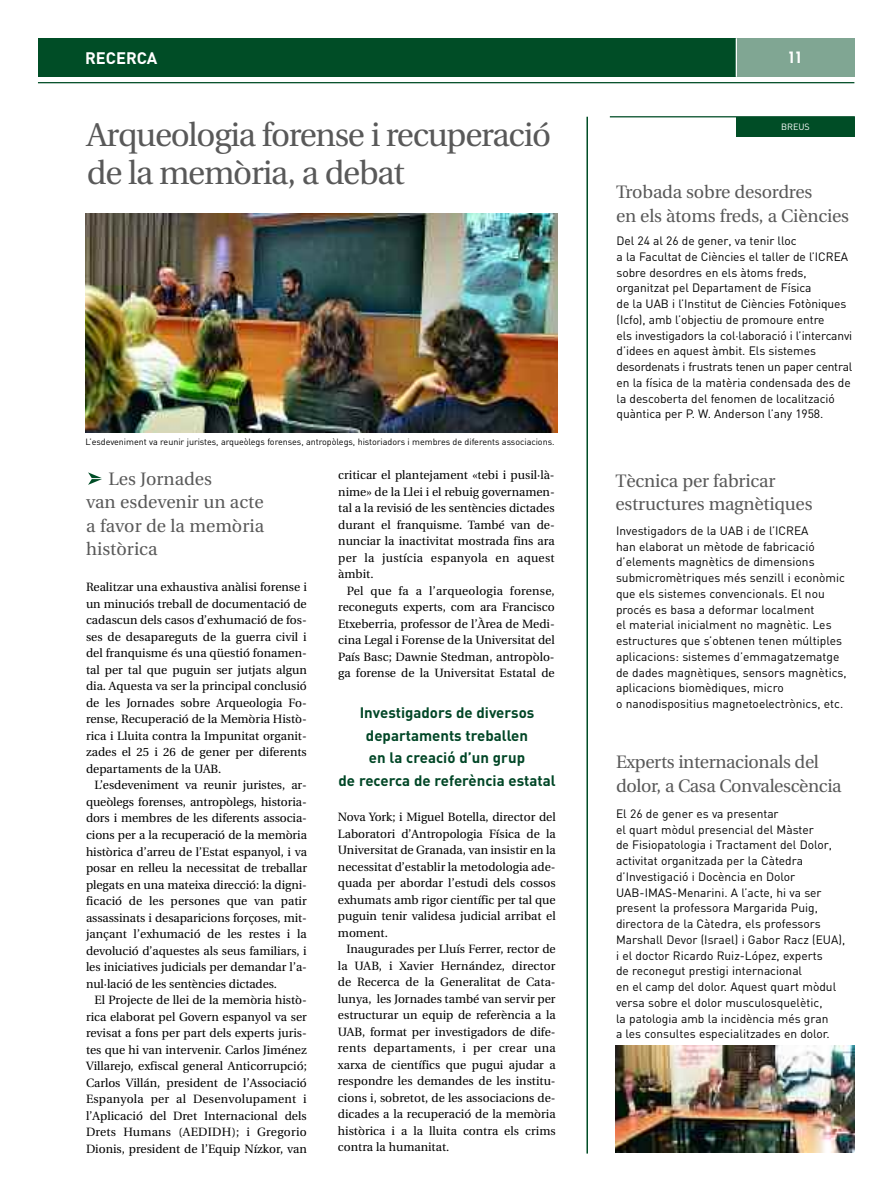
<style>
.page{position:relative;width:893px;height:1191px;background:#fff}
.page>*{position:absolute;margin:0;border:0;box-sizing:border-box;transform-origin:0 0}
.t1{font:33px/37.5px "Utopia";letter-spacing:-.035em;color:#595959}
.t2{font:18px/23.5px "Utopia";letter-spacing:-.01em;color:#595959}
.t3{font:700 16.5px "DIN";color:#fff}
.t4{font:16.5px "Chalet New York Nineteen Seventy";color:#fff}
.t5{font:700 15px/22.5px "DIN";color:#014626;text-align:center}
.t6{font:12px/16.5px "Utopia";color:#000;text-align:justify}
.t7{font:12px/15.8px "DIN";color:#000}
.t8{font:9px "DIN";letter-spacing:-.005em;color:#000}
.t9{font:9px "DIN";color:#fff}
</style>
<div class="page">
<div style="left:38px;top:38px;width:817px;height:39px;background:#004d26"></div>
<div style="left:736px;top:38px;width:119px;height:39px;background:#80a693"></div>
<hr style="left:736px;top:38px;width:1px;height:39px;background:#fff">
<img style="left:88px;top:472px;width:14px;height:13px">
<hr style="left:38px;top:82px;width:816px;height:1px;background:#004d26">
<img style="left:85px;top:214px;width:473px;height:218px">
<div style="left:736px;top:117px;width:118px;height:20px;background:#004d26"></div>
<hr style="left:610px;top:116px;width:245px;height:1px;background:#004d26">
<hr style="left:586px;top:117px;width:2px;height:1036px;background:#004d26">
<img style="left:615px;top:1045px;width:239px;height:107px">
<h3 class="t3" style="left:85px;top:49px;width:74px">RECERCA</h3>
<h3 class="t4" style="left:789px;top:48px;width:15px">11</h3>
<h1 class="t1" style="left:87px;top:119px;width:466px">Arqueologia forense i recuperació de la memòria, a debat</h1>
<p class="t8" style="left:86px;top:437px;width:470px">L’esdeveniment va reunir juristes, arqueòlegs forenses, antropòlegs, historiadors i membres de diferents associacions.</p>
<h2 class="t2" style="left:86px;top:468px;width:179px;text-indent:22px">Les Jornades<br>van esdevenir un acte a favor de la memòria històrica</h2>
<p class="t6" style="left:86px;top:580px;width:222px">Realitzar una exhaustiva anàlisi forense i un minuciós treball de documentació de cadascun dels casos d’exhumació de fos&shy;ses de desapareguts de la guerra civil i del franquisme és una qüestió fonamen&shy;tal per tal que puguin ser jutjats algun dia. Aquesta va ser la principal conclusió de les Jornades sobre Arqueologia Fo&shy;rense, Recuperació de la Memòria Histò&shy;rica i Lluita contra la Impunitat organit&shy;zades el 25 i 26 de gener per diferents departaments de la UAB.</p>
<p class="t6" style="left:86px;top:778px;width:222px;text-indent:9px">L’esdeveniment va reunir juristes, ar&shy;queòlegs forenses, antropòlegs, historia&shy;dors i membres de les diferents associa&shy;cions per a la recuperació de la memòria històrica d’arreu de l’Estat espanyol, i va posar en relleu la necessitat de treballar plegats en una mateixa direcció: la digni&shy;ficació de les persones que van patir assassinats i desaparicions forçoses, mit&shy;jançant l’exhumació de les restes i la devolució d’aquestes als seus familiars, i les iniciatives judicials per demandar l’a&shy;nul·lació de les sentències dictades.</p>
<p class="t6" style="left:86px;top:992px;width:222px;text-indent:9px">El Projecte de llei de la memòria histò&shy;rica elaborat pel Govern espanyol va ser revisat a fons per part dels experts juris&shy;tes que hi van intervenir. Carlos Jiménez Villarejo, exfiscal general Anticorrupció; Carlos Villán, president de l’Associació Espanyola per al Desenvolupament i l’Aplicació del Dret Internacional dels Drets Humans (AEDIDH); i Gregorio Dionis, president de l’Equip Nízkor, van</p>
<p class="t6" style="left:338px;top:468px;width:218px">criticar el plantejament «tebi i pusil·là&shy;nime» de la Llei i el rebuig governamen&shy;tal a la revisió de les sentències dictades durant el franquisme. També van de&shy;nunciar la inactivitat mostrada fins ara per la justícia espanyola en aquest àmbit.</p>
<p class="t6" style="left:338px;top:583px;width:218px;text-indent:9px">Pel que fa a l’arqueologia forense, reconeguts experts, com ara Francisco Etxeberria, professor de l’Àrea de Medi&shy;cina Legal i Forense de la Universitat del País Basc; Dawnie Stedman, antropòlo&shy;ga forense de la Universitat Estatal de</p>
<p class="t5" style="left:339px;top:701px;width:218px">Investigadors de diversos departaments treballen<br>en la creació d’un grup<br>de recerca de referència estatal</p>
<p class="t6" style="left:338px;top:810px;width:219px">Nova York; i Miguel Botella, director del Laboratori d’Antropologia Física de la Universitat de Granada, van insistir en la necessitat d’establir la metodologia ade&shy;quada per abordar l’estudi dels cossos exhumats amb rigor científic per tal que puguin tenir validesa judicial arribat el moment.</p>
<p class="t6" style="left:338px;top:942px;width:219px;text-indent:9px">Inaugurades per Lluís Ferrer, rector de la UAB, i Xavier Hernández, director de Recerca de la Generalitat de Cata&shy;lunya, les Jornades també van servir per estructurar un equip de referència a la UAB, format per investigadors de dife&shy;rents departaments, i per crear una xarxa de científics que pugui ajudar a respondre les demandes de les institu&shy;cions i, sobretot, de les associacions de&shy;dicades a la recuperació de la memòria històrica i a la lluita contra els crims contra la humanitat.</p>
<p class="t9" style="left:781px;top:122px;width:30px">BREUS</p>
<h2 class="t2" style="left:616px;top:182px;width:234px">Trobada sobre desordres<br>en els àtoms freds, a Ciències</h2>
<p class="t7" style="left:616px;top:233px;width:237px">Del 24 al 26 de gener, va tenir lloc<br>a la Facultat de Ciències el taller de l’ICREA sobre desordres en els àtoms freds, organitzat pel Departament de Física<br>de la UAB i l’Institut de Ciències Fotòniques (Icfo), amb l’objectiu de promoure entre<br>els investigadors la col·laboració i l’intercanvi d’idees en aquest àmbit. Els sistemes desordenats i frustrats tenen un paper central en la física de la matèria condensada des de la descoberta del fenomen de localització quàntica per P. W. Anderson l’any 1958.</p>
<h2 class="t2" style="left:615px;top:470px;width:199px">Tècnica per fabricar estructures magnètiques</h2>
<p class="t7" style="left:616px;top:523px;width:232px">Investigadors de la UAB i de l’ICREA<br>han elaborat un mètode de fabricació d’elements magnètics de dimensions submicromètriques més senzill i econòmic que els sistemes convencionals. El nou procés es basa a deformar localment<br>el material inicialment no magnètic. Les estructures que s’obtenen tenen múltiples aplicacions: sistemes d’emmagatzematge de dades magnètiques, sensors magnètics, aplicacions biomèdiques, micro<br>o nanodispositius magnetoelectrònics, etc.</p>
<h2 class="t2" style="left:616px;top:752px;width:227px">Experts internacionals del dolor, a Casa Convalescència</h2>
<p class="t7" style="left:616px;top:805px;width:231px">El 26 de gener es va presentar<br>el quart mòdul presencial del Màster<br>de Fisiopatologia i Tractament del Dolor, activitat organitzada per la Càtedra d’Investigació i Docència en Dolor UAB-IMAS-Menarini. A l’acte, hi va ser present la professora Margarida Puig, directora de la Càtedra, els professors Marshall Devor (Israel) i Gabor Racz (EUA), i el doctor Ricardo Ruiz-López, experts<br>de reconegut prestigi internacional<br>en el camp del dolor. Aquest quart mòdul versa sobre el dolor musculosquelètic,<br>la patologia amb la incidència més gran<br>a les consultes especialitzades en dolor.</p>
</div>
